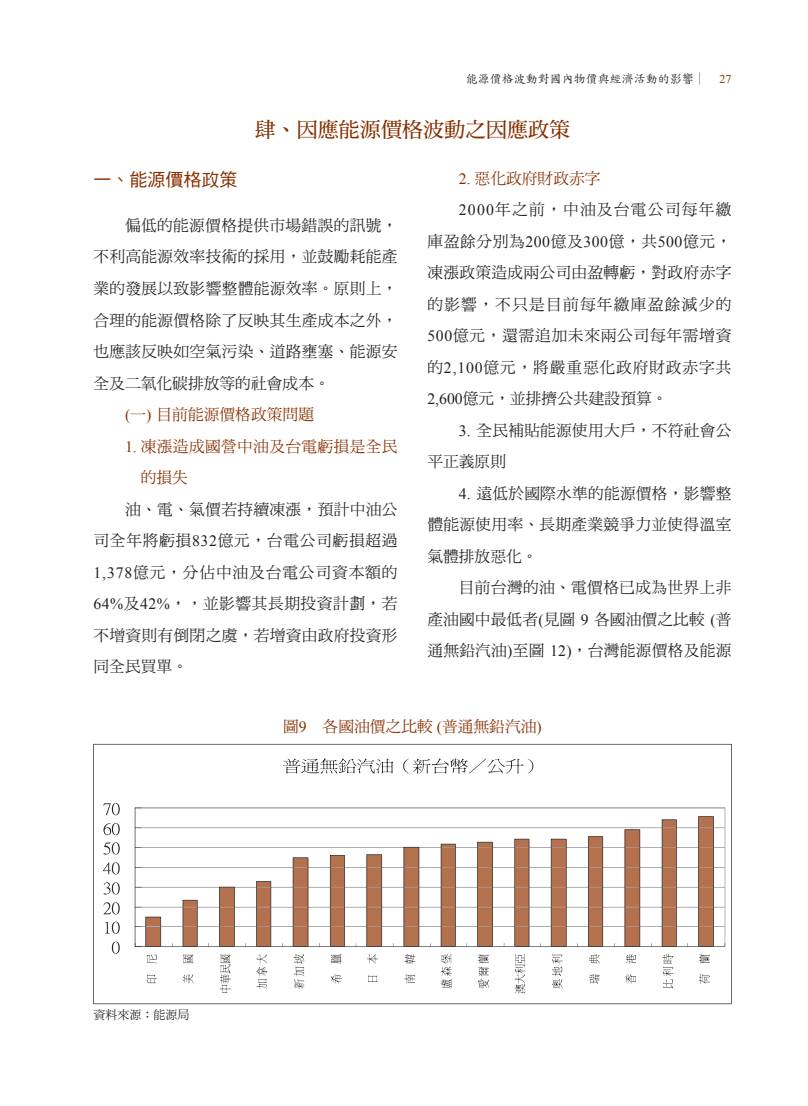
<style>
.page{position:relative;width:808px;height:1106px;background:#fff}
.page>*{position:absolute;margin:0;border:0;box-sizing:border-box;transform-origin:0 0}
.t1{font:21px "DF Ming Std W7";color:#882f01}
.t2{font:18px "DF Hei Std W5";color:#882f01}
.t3{font:15.75px/31.5px "DF Ming Std W5";letter-spacing:.015em;color:#231f20;text-align:justify}
.t4{font:15.75px "DF Ming Std W5";color:#882f01}
.t5{font:15.75px "DF Ming Std W5";letter-spacing:.075em;color:#231f20}
.t6{font:15.75px "DF Ming Std W5";letter-spacing:.035em;color:#231f20}
.t7{font:15.75px/31.5px "DF Ming Std W5";letter-spacing:.02em;color:#882f01}
.t8{font:15.75px "DF Ming Std W5";letter-spacing:.055em;color:#231f20}
.t9{font:15.75px "DF Ming Std W5";letter-spacing:.04em;color:#231f20}
.t10{font:12px "DF Kai Shu Std W5";color:#231f20}
.t11{font:12px "DF Ming Std W5";color:#231f20}
.s1{font-family:"Times New Roman";color:#882f01}
.s2{font-family:"Times New Roman"}
</style>
<div class="page">
<svg style="left:94px;top:744px;width:637px;height:260px"></svg>
<svg style="left:145px;top:946px;width:16px;height:1px"></svg>
<svg style="left:183px;top:946px;width:15px;height:1px"></svg>
<svg style="left:219px;top:946px;width:16px;height:1px"></svg>
<svg style="left:256px;top:946px;width:15px;height:1px"></svg>
<svg style="left:293px;top:946px;width:15px;height:1px"></svg>
<svg style="left:330px;top:946px;width:15px;height:1px"></svg>
<svg style="left:366px;top:946px;width:16px;height:1px"></svg>
<svg style="left:403px;top:946px;width:16px;height:1px"></svg>
<svg style="left:441px;top:946px;width:15px;height:1px"></svg>
<svg style="left:477px;top:946px;width:16px;height:1px"></svg>
<svg style="left:514px;top:946px;width:15px;height:1px"></svg>
<svg style="left:551px;top:946px;width:16px;height:1px"></svg>
<svg style="left:588px;top:946px;width:15px;height:1px"></svg>
<svg style="left:624px;top:946px;width:16px;height:1px"></svg>
<svg style="left:662px;top:946px;width:15px;height:1px"></svg>
<svg style="left:135px;top:807px;width:590px;height:139px"></svg>
<svg style="left:283px;top:758px;width:110px;height:15px"></svg>
<svg style="left:403px;top:758px;width:130px;height:15px"></svg>
<svg style="left:112px;top:941px;width:8px;height:12px"></svg>
<svg style="left:105px;top:921px;width:15px;height:12px"></svg>
<svg style="left:103px;top:902px;width:17px;height:12px"></svg>
<svg style="left:104px;top:882px;width:16px;height:12px"></svg>
<svg style="left:103px;top:862px;width:17px;height:12px"></svg>
<svg style="left:103px;top:842px;width:17px;height:12px"></svg>
<svg style="left:103px;top:823px;width:17px;height:12px"></svg>
<svg style="left:103px;top:803px;width:17px;height:12px"></svg>
<svg style="left:147px;top:974px;width:10px;height:9px"></svg>
<svg style="left:147px;top:954px;width:10px;height:9px"></svg>
<svg style="left:183px;top:974px;width:10px;height:9px"></svg>
<svg style="left:183px;top:954px;width:10px;height:9px"></svg>
<svg style="left:220px;top:954px;width:11px;height:38px"></svg>
<svg style="left:256px;top:954px;width:11px;height:34px"></svg>
<svg style="left:294px;top:954px;width:10px;height:34px"></svg>
<svg style="left:331px;top:974px;width:11px;height:9px"></svg>
<svg style="left:331px;top:954px;width:10px;height:9px"></svg>
<svg style="left:368px;top:975px;width:10px;height:7px"></svg>
<svg style="left:367px;top:954px;width:11px;height:9px"></svg>
<svg style="left:405px;top:974px;width:10px;height:9px"></svg>
<svg style="left:405px;top:954px;width:10px;height:9px"></svg>
<svg style="left:441px;top:954px;width:11px;height:34px"></svg>
<svg style="left:478px;top:954px;width:11px;height:34px"></svg>
<svg style="left:515px;top:954px;width:10px;height:39px"></svg>
<svg style="left:552px;top:954px;width:10px;height:34px"></svg>
<svg style="left:589px;top:974px;width:11px;height:9px"></svg>
<svg style="left:589px;top:954px;width:11px;height:9px"></svg>
<svg style="left:626px;top:974px;width:10px;height:9px"></svg>
<svg style="left:626px;top:954px;width:10px;height:9px"></svg>
<svg style="left:663px;top:954px;width:10px;height:34px"></svg>
<svg style="left:699px;top:974px;width:11px;height:9px"></svg>
<svg style="left:699px;top:954px;width:11px;height:9px"></svg>
<p class="t10" style="left:466px;top:73px;width:267px">能源價格波動對國內物價與經濟活動的影響∣ <span class="s1">27</span></p>
<h1 class="t1" style="left:255px;top:118px;width:316px">肆、因應能源價格波動之因應政策</h1>
<p class="t2" style="left:94px;top:169px;width:145px">一、能源價格政策</p>
<p class="t3" style="left:125px;top:209px;width:274px">偏低的能源價格提供市場錯誤的訊號，</p>
<p class="t3" style="left:94px;top:241px;width:306px">不利高能源效率技術的採用，並鼓勵耗能產</p>
<p class="t3" style="left:94px;top:272px;width:306px">業的發展以致影響整體能源效率。原則上，</p>
<p class="t3" style="left:94px;top:304px;width:306px">合理的能源價格除了反映其生產成本之外，</p>
<p class="t3" style="left:94px;top:335px;width:306px">也應該反映如空氣污染、道路壅塞、能源安</p>
<p class="t3" style="left:94px;top:367px;width:238px">全及二氧化碳排放等的社會成本。</p>
<p class="t4" style="left:125px;top:406px;width:190px"><span class="s2">(</span>一<span class="s2">)</span> 目前能源價格政策問題</p>
<p class="t7" style="left:141px;top:430px;width:258px;text-indent:-16px"><span class="s2">1.</span> 凍漲造成國營中油及台電虧損是全民的損失</p>
<p class="t3" style="left:94px;top:493px;width:306px;text-indent:31px">油、電、氣價若持續凍漲，預計中油公司全年將虧損<span class="s2">832</span>億元，台電公司虧損超過<span class="s2">1,378</span>億元，分佔中油及台電公司資本額的<span class="s2">64%</span>及<span class="s2">42%</span>，，並影響其長期投資計劃，若不增資則有倒閉之虞，若增資由政府投資形同全民買單。</p>
<p class="t4" style="left:459px;top:169px;width:143px"><span class="s2">2.</span> 惡化政府財政赤字</p>
<p class="t5" style="left:459px;top:201px;width:274px"><span class="s2">2000</span>年之前，中油及台電公司每年繳</p>
<p class="t6" style="left:427px;top:232px;width:306px">庫盈餘分別為<span class="s2">200</span>億及<span class="s2">300</span>億，共<span class="s2">500</span>億元，</p>
<p class="t3" style="left:427px;top:256px;width:306px">凍漲政策造成兩公司由盈轉虧，對政府赤字</p>
<p class="t5" style="left:427px;top:295px;width:306px">的影響，不只是目前每年繳庫盈餘減少的</p>
<p class="t9" style="left:427px;top:327px;width:306px"><span class="s2">500</span>億元，還需追加未來兩公司每年需增資</p>
<p class="t8" style="left:427px;top:358px;width:306px">的<span class="s2">2,100</span>億元，將嚴重惡化政府財政赤字共</p>
<p class="t3" style="left:427px;top:382px;width:242px"><span class="s2">2,600</span>億元，並排擠公共建設預算。</p>
<p class="t3" style="left:427px;top:414px;width:306px;text-indent:32px"><span class="s2">3.</span> 全民補貼能源使用大戶，不符社會公平正義原則</p>
<p class="t3" style="left:427px;top:477px;width:306px;text-indent:32px"><span class="s2">4.</span> 遠低於國際水準的能源價格，影響整體能源使用率、長期產業競爭力並使得溫室氣體排放惡化。</p>
<p class="t3" style="left:427px;top:571px;width:306px;text-indent:32px">目前台灣的油、電價格已成為世界上非產油國中最低者<span class="s2">(</span>見圖 <span class="s2">9</span> 各國油價之比較 <span class="s2">(</span>普通無鉛汽油<span class="s2">)</span>至圖 <span class="s2">12)</span>，台灣能源價格及能源</p>
<p class="t4" style="left:283px;top:717px;width:260px">圖<span class="s2">9</span> 各國油價之比較 <span class="s2">(</span>普通無鉛汽油<span class="s2">)</span></p>
<p class="t11" style="left:94px;top:1008px;width:97px">資料來源：能源局</p>
</div>
